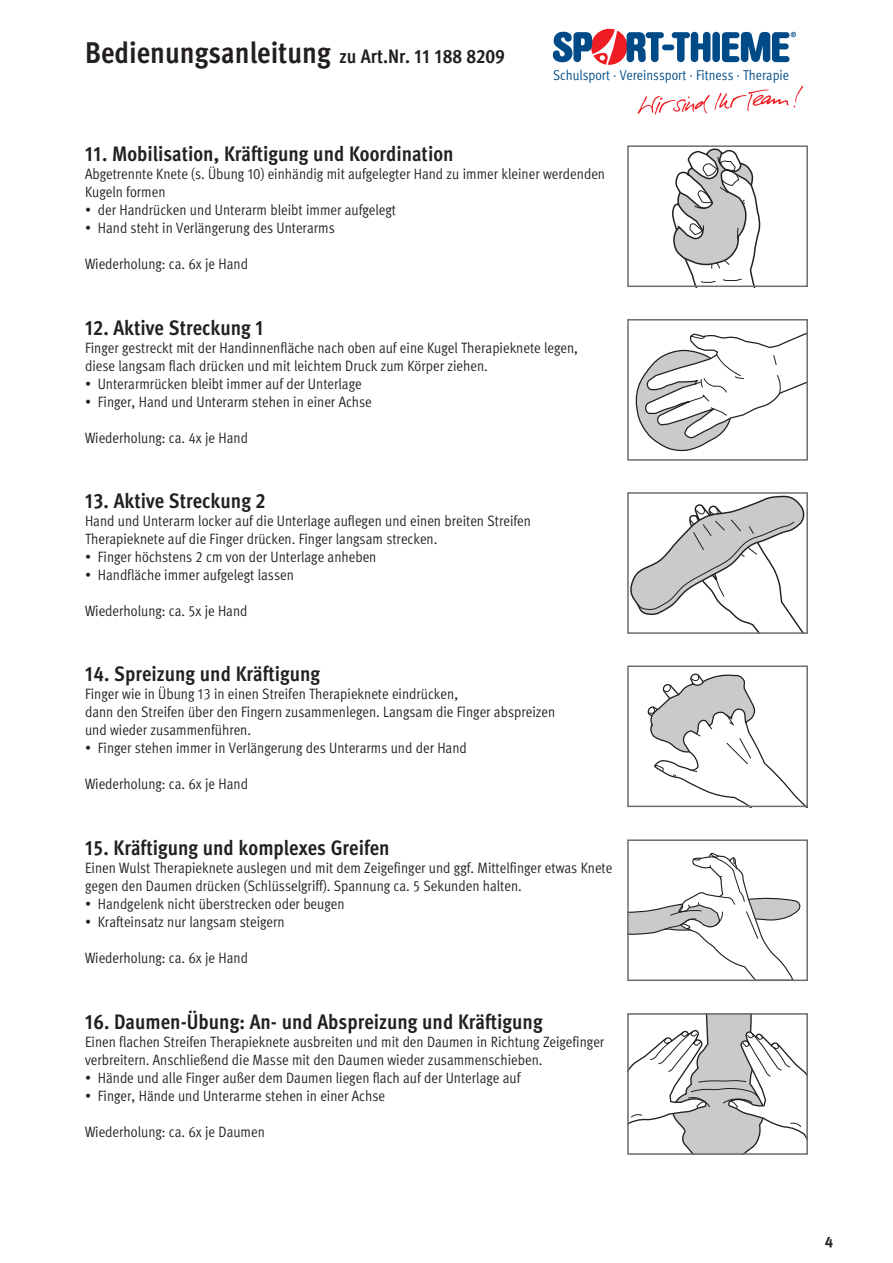
<style>
.page{position:relative;width:893px;height:1263px;background:#fff}
.page>*{position:absolute;margin:0;border:0;box-sizing:border-box;transform-origin:0 0}
.t1{font:700 condensed 30px "Meta Pro";color:#231f20}
.t2{font:700 condensed 21px "Meta Pro";color:#231f20}
.t3{font:15px/18px "Meta Pro Cond Norm";color:#231f20}
.t4{font:700 15px "Meta Pro";color:#231f20}
.t5{font:14.25px "Meta Pro Cond Norm";color:#004b87}
.s1{font-size:19.5px}
</style>
<div class="page">
<img style="left:637px;top:86px;width:166px;height:29px">
<div style="left:662px;top:45px;width:12px;height:5px;background:#004b87;border-radius:3px"></div>
<div style="left:712px;top:32px;width:8px;height:30px;background:#004b87;border-radius:4px"></div>
<svg style="left:672px;top:32px;width:38px;height:30px"></svg>
<svg style="left:722px;top:32px;width:74px;height:30px"></svg>
<svg style="left:553px;top:29px;width:111px;height:36px"></svg>
<svg style="left:672px;top:148px;width:89px;height:136px"></svg>
<div style="left:627px;top:145px;width:181px;height:142px;border:2px solid #6c6d70"></div>
<svg style="left:635px;top:333px;width:170px;height:118px"></svg>
<div style="left:627px;top:319px;width:181px;height:142px;border:2px solid #6c6d70"></div>
<svg style="left:630px;top:495px;width:175px;height:136px"></svg>
<div style="left:627px;top:492px;width:181px;height:142px;border:2px solid #6c6d70"></div>
<svg style="left:648px;top:673px;width:156px;height:131px"></svg>
<div style="left:627px;top:665px;width:181px;height:142px;border:2px solid #6c6d70"></div>
<svg style="left:630px;top:852px;width:171px;height:126px"></svg>
<div style="left:627px;top:839px;width:181px;height:142px;border:2px solid #6c6d70"></div>
<svg style="left:630px;top:1016px;width:175px;height:136px"></svg>
<div style="left:627px;top:1013px;width:181px;height:142px;border:2px solid #6c6d70"></div>
<h1 class="t1" style="left:85px;top:30px;width:421px">Bedienungsanleitung <span class="s1">zu Art.Nr. 11 188 8209</span></h1>
<p class="t5" style="left:553px;top:64px;width:238px">Schulsport · Vereinssport · Fitness · Therapie</p>
<h2 class="t2" style="left:85px;top:138px;width:370px">11. Mobilisation, Kräftigung und Koordination</h2>
<p class="t3" style="left:85px;top:164px;width:522px">Abgetrennte Knete (s. Übung 10) einhändig mit aufgelegter Hand zu immer kleiner werdenden<br>Kugeln formen</p>
<p class="t3" style="left:85px;top:200px;width:313px">• der Handrücken und Unterarm bleibt immer aufgelegt</p>
<p class="t3" style="left:85px;top:218px;width:251px">• Hand steht in Verlängerung des Unterarms</p>
<p class="t3" style="left:85px;top:254px;width:165px">Wiederholung: ca. 6x je Hand</p>
<h2 class="t2" style="left:85px;top:311px;width:180px">12. Aktive Streckung 1</h2>
<p class="t3" style="left:85px;top:338px;width:495px">Finger gestreckt mit der Handinnenfläche nach oben auf eine Kugel Therapieknete legen, diese langsam flach drücken und mit leichtem Druck zum Körper ziehen.</p>
<p class="t3" style="left:85px;top:374px;width:278px">• Unterarmrücken bleibt immer auf der Unterlage</p>
<p class="t3" style="left:85px;top:392px;width:288px">• Finger, Hand und Unterarm stehen in einer Achse</p>
<p class="t3" style="left:85px;top:428px;width:165px">Wiederholung: ca. 4x je Hand</p>
<h2 class="t2" style="left:85px;top:485px;width:182px">13. Aktive Streckung 2</h2>
<p class="t3" style="left:85px;top:511px;width:447px">Hand und Unterarm locker auf die Unterlage auflegen und einen breiten Streifen<br>Therapieknete auf die Finger drücken. Finger langsam strecken.</p>
<p class="t3" style="left:85px;top:547px;width:293px">• Finger höchstens 2 cm von der Unterlage anheben</p>
<p class="t3" style="left:85px;top:565px;width:210px">• Handfläche immer aufgelegt lassen</p>
<p class="t3" style="left:85px;top:601px;width:164px">Wiederholung: ca. 5x je Hand</p>
<h2 class="t2" style="left:85px;top:658px;width:237px">14. Spreizung und Kräftigung</h2>
<p class="t3" style="left:85px;top:684px;width:472px">Finger wie in Übung 13 in einen Streifen Therapieknete eindrücken,<br>dann den Streifen über den Fingern zusammenlegen. Langsam die Finger abspreizen und wieder zusammenführen.</p>
<p class="t3" style="left:85px;top:738px;width:383px">• Finger stehen immer in Verlängerung des Unterarms und der Hand</p>
<p class="t3" style="left:85px;top:774px;width:165px">Wiederholung: ca. 6x je Hand</p>
<h2 class="t2" style="left:85px;top:832px;width:306px">15. Kräftigung und komplexes Greifen</h2>
<p class="t3" style="left:85px;top:858px;width:529px">Einen Wulst Therapieknete auslegen und mit dem Zeigefinger und ggf. Mittelfinger etwas Knete gegen den Daumen drücken (Schlüsselgriff). Spannung ca. 5 Sekunden halten.</p>
<p class="t3" style="left:85px;top:894px;width:261px">• Handgelenk nicht überstrecken oder beugen</p>
<p class="t3" style="left:85px;top:912px;width:201px">• Krafteinsatz nur langsam steigern</p>
<p class="t3" style="left:85px;top:948px;width:165px">Wiederholung: ca. 6x je Hand</p>
<h2 class="t2" style="left:85px;top:1005px;width:459px">16. Daumen-Übung: An- und Abspreizung und Kräftigung</h2>
<p class="t3" style="left:85px;top:1032px;width:521px">Einen flachen Streifen Therapieknete ausbreiten und mit den Daumen in Richtung Zeigefinger verbreitern. Anschließend die Masse mit den Daumen wieder zusammenschieben.</p>
<p class="t3" style="left:85px;top:1068px;width:437px">• Hände und alle Finger außer dem Daumen liegen flach auf der Unterlage auf</p>
<p class="t3" style="left:85px;top:1086px;width:301px">• Finger, Hände und Unterarme stehen in einer Achse</p>
<p class="t3" style="left:85px;top:1122px;width:181px">Wiederholung: ca. 6x je Daumen</p>
<p class="t4" style="left:825px;top:1230px;width:10px">4</p>
</div>
